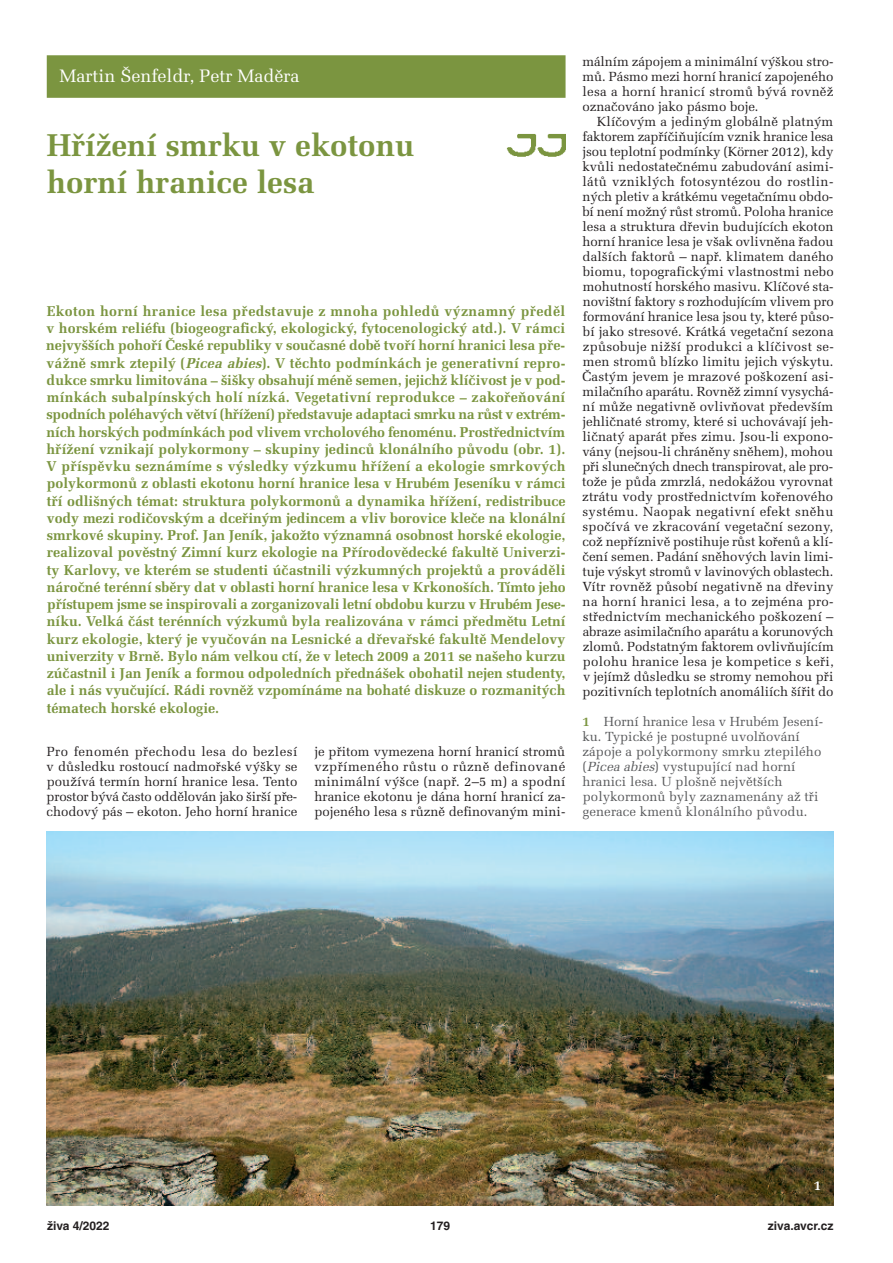
<style>
.page{position:relative;width:893px;height:1263px;background:#fff}
.page>*{position:absolute;margin:0;border:0;box-sizing:border-box;transform-origin:0 0}
.t1{font:700 31.5px/37.5px "Melior CE";color:#7b9540}
.t2{font:18px "Melior CE";color:#fff}
.t3{font:700 14.25px/17.2px "Melior CE";color:#7b9540;text-align:justify}
.t4{font:700 13.5px "Melior CE";color:#fff}
.t5{font:13.2px/15px "Melior CE";color:#231f20;text-align:justify}
.t6{font:13.2px/15px "Melior CE";letter-spacing:.005em;color:#57585a}
.t7{font:700 12px "Helvetica CE";color:#231f20}
.s1{font-style:italic}
.s2{font-weight:700;color:#7b9540}
</style>
<div class="page">
<div style="left:47px;top:55px;width:519px;height:43px;background:#7b9540"></div>
<img style="left:47px;top:831px;width:786px;height:375px">
<img style="left:506px;top:134px;width:60px;height:23px">
<h2 class="t2" style="left:60px;top:70px;width:241px">Martin Šenfeldr, Petr Maděra</h2>
<h1 class="t1" style="left:47px;top:130px;width:369px">Hřížení smrku v ekotonu horní hranice lesa</h1>
<p class="t3" style="left:46px;top:304px;width:521px">Ekoton horní hranice lesa představuje z mnoha pohledů významný předěl v horském reliéfu (biogeografický, ekologický, fytocenologický atd.). V rámci nejvyšších pohoří České republiky v současné době tvoří horní hranici lesa pře&shy;vážně smrk ztepilý (<span class="s1">Picea abies</span>). V těchto podmínkách je generativní repro&shy;dukce smrku limitována – šišky obsahují méně semen, jejichž klíčivost je v pod&shy;mínkách subalpínských holí nízká. Vegetativní reprodukce – zakořeňování spodních poléhavých větví (hřížení) představuje adaptaci smrku na růst v extrém&shy;ních horských podmínkách pod vlivem vrcholového fenoménu. Prostřednictvím hřížení vznikají polykormony – skupiny jedinců klonálního původu (obr. 1).<br>V příspěvku seznámíme s výsledky výzkumu hřížení a ekologie smrkových polykormonů z oblasti ekotonu horní hranice lesa v Hrubém Jeseníku v rámci tří odlišných témat: struktura polykormonů a dynamika hřížení, redistribuce vody mezi rodičovským a dceřiným jedincem a vliv borovice kleče na klonální smrkové skupiny. Prof. Jan Jeník, jakožto významná osobnost horské ekologie, realizoval pověstný Zimní kurz ekologie na Přírodovědecké fakultě Univerzi&shy;ty Karlovy, ve kterém se studenti účastnili výzkumných projektů a prováděli náročné terénní sběry dat v oblasti horní hranice lesa v Krkonoších. Tímto jeho přístupem jsme se inspirovali a zorganizovali letní obdobu kurzu v Hrubém Jese&shy;níku. Velká část terénních výzkumů byla realizována v rámci předmětu Letní kurz ekologie, který je vyučován na Lesnické a dřevařské fakultě Mendelovy univerzity v Brně. Bylo nám velkou ctí, že v letech 2009 a 2011 se našeho kurzu zúčastnil i Jan Jeník a formou odpoledních přednášek obohatil nejen studenty, ale i nás vyučující. Rádi rovněž vzpomínáme na bohaté diskuze o rozmanitých tématech horské ekologie.</p>
<p class="t5" style="left:46px;top:746px;width:253px">Pro fenomén přechodu lesa do bezlesí v důsledku rostoucí nadmořské výšky se používá termín horní hranice lesa. Tento prostor bývá často oddělován jako širší pře&shy;chodový pás – ekoton. Jeho horní hranice</p>
<p class="t5" style="left:314px;top:746px;width:252px">je přitom vymezena horní hranicí stromů vzpřímeného růstu o různě definované minimální výšce (např. 2–5 m) a spodní hranice ekotonu je dána horní hranicí za - pojeného lesa s různě definovaným mini-</p>
<p class="t5" style="left:582px;top:56px;width:253px">málním zápojem a minimální výškou stro&shy;mů. Pásmo mezi horní hranicí zapojeného lesa a horní hranicí stromů bývá rovněž označováno jako pásmo boje.</p>
<p class="t5" style="left:582px;top:116px;width:253px;text-indent:15px">Klíčovým a jediným globálně platným faktorem zapříčiňujícím vznik hranice lesa jsou teplotní podmínky (Körner 2012), kdy kvůli nedostatečnému zabudování asimi&shy;látů vzniklých fotosyntézou do rostlin&shy;ných pletiv a krátkému vegetačnímu obdo&shy;bí není možný růst stromů. Poloha hranice lesa a struktura dřevin budujících ekoton horní hranice lesa je však ovlivněna řadou dalších faktorů – např. klimatem daného biomu, topografickými vlastnostmi nebo mohutností horského masivu. Klíčové sta&shy;novištní faktory s rozhodujícím vlivem pro formování hranice lesa jsou ty, které půso&shy;bí jako stresové. Krátká vegetační sezona způsobuje nižší produkci a klíčivost se - men stromů blízko limitu jejich výskytu.<br>Častým jevem je mrazové poškození asi&shy;milačního aparátu. Rovněž zimní vysychá - ní může negativně ovlivňovat především jehličnaté stromy, které si uchovávají jeh&shy;ličnatý aparát přes zimu. Jsou-li expono&shy;vány (nejsou-li chráněny sněhem), mohou při slunečných dnech transpirovat, ale pro&shy;tože je půda zmrzlá, nedokážou vyrovnat ztrátu vody prostřednictvím kořenového systému. Naopak negativní efekt sněhu spočívá ve zkracování vegetační sezony, což nepříznivě postihuje růst kořenů a klí&shy;čení semen. Padání sněhových lavin limi&shy;tuje výskyt stromů v lavinových oblastech.<br>Vítr rovněž působí negativně na dřeviny na horní hranici lesa, a to zejména pro&shy;střednictvím mechanického poškození – abraze asimilačního aparátu a korunových zlomů. Podstatným faktorem ovlivňujícím polohu hranice lesa je kompetice s keři, v jejímž důsledku se stromy nemohou při pozitivních teplotních anomáliích šířit do</p>
<p class="t6" style="left:583px;top:716px;width:242px"><span class="s2">1</span> Horní hranice lesa v Hrubém Jesení&shy;ku. Typické je postupné uvolňování zápoje a polykormony smrku ztepilého (<span class="s1">Picea abies</span>) vystupující nad horní hranici lesa. U plošně největších polykormonů byly zaznamenány až tři generace kmenů klonálního původu.</p>
<p class="t4" style="left:814px;top:1180px;width:9px">1</p>
<p class="t7" style="left:47px;top:1221px;width:64px">živa 4/2022</p>
<p class="t7" style="left:430px;top:1221px;width:22px">179</p>
<p class="t7" style="left:768px;top:1221px;width:67px">ziva.avcr.cz</p>
</div>
